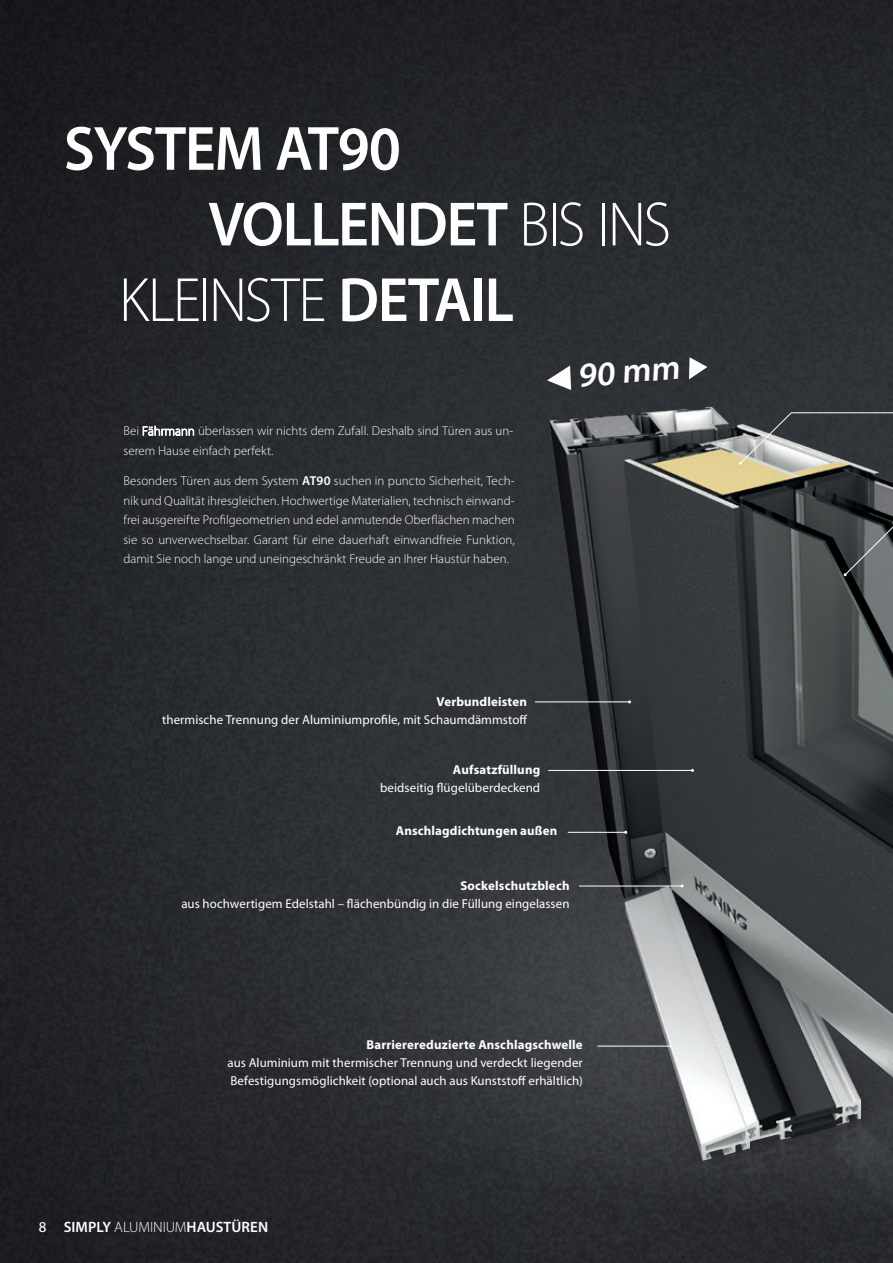
<style>
.page{position:relative;width:893px;height:1263px;background:#222428}
.page>*{position:absolute;margin:0;border:0;box-sizing:border-box;transform-origin:0 0}
.t1{font:600 63px "Myriad Pro";letter-spacing:-.025em;color:#fff;scale:.95 1}
.t2{font:300 63px "Myriad Pro";letter-spacing:-.03em;color:#fff;scale:.95 1}
.t3{font:600 34.35px "Myriad Pro";color:#fff}
.t4{font:600 15px "Myriad Pro";letter-spacing:.005em;color:#fff}
.t5{font:300 12.9px/19.5px "Myriad Pro";color:#fff}
.t6{font:12.9px/18px "Myriad Pro";letter-spacing:.005em;color:#fff}
.t7{font:700 12.9px "Myriad Pro";letter-spacing:.01em;color:#fff}
.s1{font-weight:300}
.s2{font-weight:600}
.s3{font-weight:400;color:#425159}
</style>
<div class="page">
<svg style="left:191px;top:798px;width:72px;height:335px"></svg>
<img style="left:263px;top:234px;width:630px;height:1029px">
<img style="left:549px;top:406px;width:344px;height:754px">
<svg style="left:689px;top:357px;width:18px;height:22px"></svg>
<svg style="left:547px;top:366px;width:24px;height:24px"></svg>
<svg style="left:844px;top:483px;width:49px;height:93px;background:#4a4f50"></svg>
<svg style="left:739px;top:412px;width:154px;height:53px"></svg>
<hr style="left:535px;top:701px;width:94px;height:1px;background:#fff">
<hr style="left:548px;top:770px;width:144px;height:1px;background:#fff">
<hr style="left:568px;top:832px;width:58px;height:1px;background:#fff">
<hr style="left:579px;top:886px;width:103px;height:1px;background:#fff">
<hr style="left:598px;top:1046px;width:73px;height:1px;background:#fff">
<h1 class="t1" style="left:64px;top:109px;width:356px">SYSTEM AT90</h1>
<h1 class="t1" style="left:208px;top:184px;width:489px">VOLLENDET <span class="s1">BIS INS</span></h1>
<h1 class="t2" style="left:119px;top:262px;width:417px">KLEINSTE <span class="s2">DETAIL</span></h1>
<p class="t5" style="left:124px;top:421px;width:391px">Bei Fährmann überlassen wir nichts dem Zufall. Deshalb sind Türen aus un&shy;serem Hause einfach perfekt.</p>
<p class="t5" style="left:124px;top:471px;width:393px;text-align:justify">Besonders Türen aus dem System <span class="s2">AT90</span> suchen in puncto Sicherheit, Tech&shy;nik und Qualität ihresgleichen. Hochwertige Materialien, technisch einwand&shy;frei ausgereifte Profilgeometrien und edel anmutende Oberflächen machen sie so unverwechselbar. Garant für eine dauerhaft einwandfreie Funktion, damit Sie noch lange und uneingeschränkt Freude an Ihrer Haustür haben.</p>
<h2 class="t3" style="left:575px;top:354px;width:103px;rotate:-5deg">90 mm</h2>
<p class="t7" style="left:436px;top:694px;width:92px">Verbundleisten</p>
<p class="t6" style="left:162px;top:711px;width:367px">thermische Trennung der Aluminiumprofile, mit Schaumdämmstoff</p>
<p class="t7" style="left:453px;top:763px;width:89px">Aufsatzfüllung</p>
<p class="t6" style="left:380px;top:779px;width:162px">beidseitig flügelüberdeckend</p>
<p class="t7" style="left:396px;top:824px;width:163px">Anschlagdichtungen außen</p>
<p class="t7" style="left:460px;top:878px;width:111px">Sockelschutzblech</p>
<p class="t6" style="left:181px;top:895px;width:390px">aus hochwertigem Edelstahl – flächenbündig in die Füllung eingelassen</p>
<p class="t7" style="left:367px;top:1037px;width:218px">Barrierereduzierte Anschlagschwelle</p>
<p class="t6" style="left:227px;top:1054px;width:357px">aus Aluminium mit thermischer Trennung und verdeckt liegender<br>Befestigungsmöglichkeit (optional auch aus Kunststoff erhältlich)</p>
<p class="t4" style="left:39px;top:1217px;width:231px"><span class="s3">8</span> SIMPLY <span class="s1">ALUMINIUM</span>HAUSTÜREN</p>
</div>
